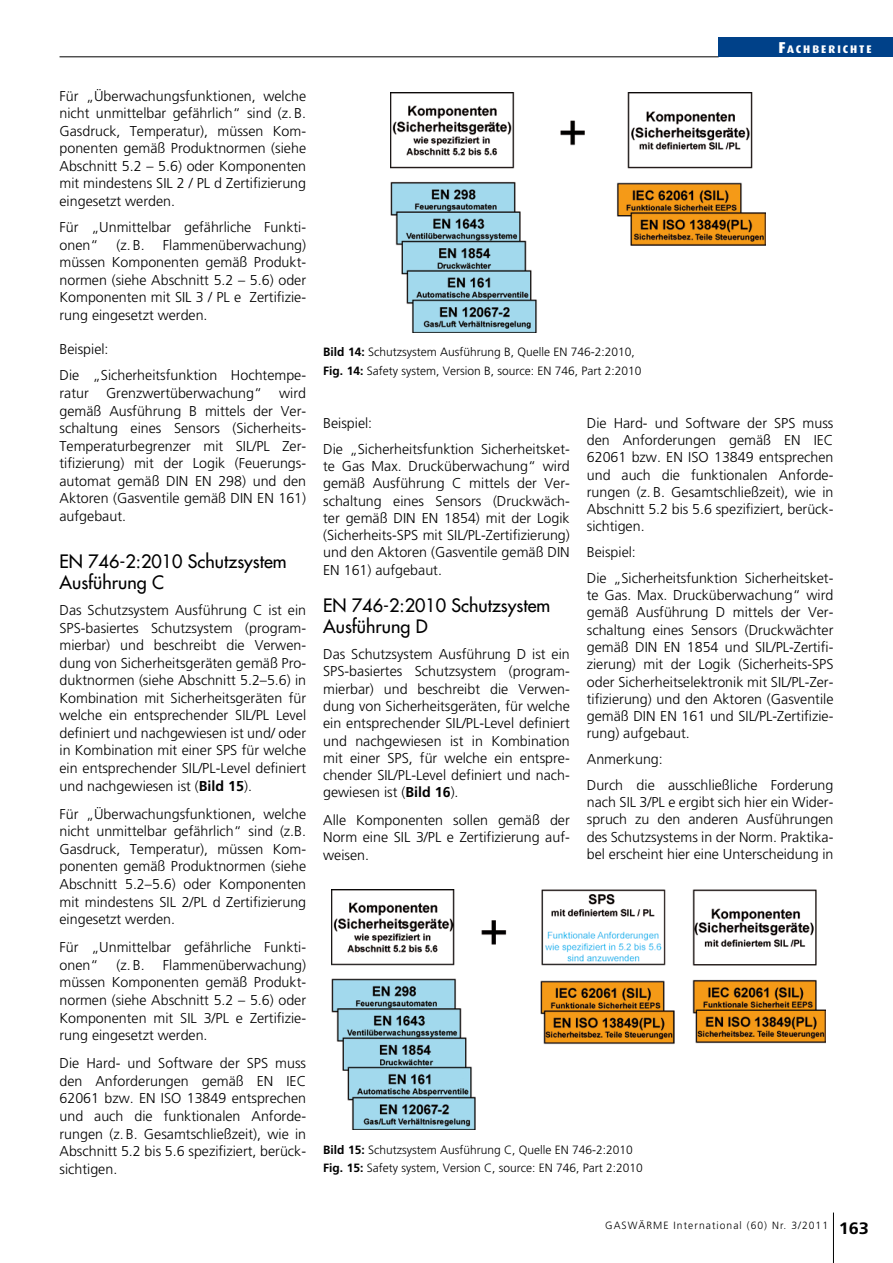
<style>
.page{position:relative;width:893px;height:1263px;background:#fff}
.page>*{position:absolute;margin:0;border:0;box-sizing:border-box;transform-origin:0 0}
.t1{font:18px/21px "Futura";color:#000}
.t2{font:300 14.25px/17.5px "Frutiger";color:#000;text-align:justify}
.t3{font:300 12px/18.5px "Frutiger";color:#000}
.t4{font:800 10.95px "Dax";letter-spacing:.18em;color:#fff}
.t5{font:300 10.5px "Frutiger";letter-spacing:.1em;color:#000}
.s1{font-weight:700}
.s2{font-size:15.75px}
.s3{font-weight:700;font-size:16.5px}
</style>
<div class="page">
<hr style="left:833px;top:1212px;width:1px;height:51px;background:#000">
<hr style="left:60px;top:57px;width:659px;height:1px;background:#000">
<div style="left:719px;top:38px;width:174px;height:19px;background:#004189"></div>
<img style="left:391px;top:92px;width:375px;height:241px">
<img style="left:331px;top:889px;width:494px;height:240px">
<p class="t2" style="left:60px;top:87px;width:248px">Für „Überwachungsfunktionen, welche nicht unmittelbar gefährlich“ sind (z. B.<br>Gasdruck, Temperatur), müssen Kom&shy;ponenten gemäß Produktnormen (siehe Abschnitt 5.2 – 5.6) oder Komponenten mit mindestens SIL 2 / PL d Zertifizierung eingesetzt werden.</p>
<p class="t2" style="left:60px;top:218px;width:248px">Für „Unmittelbar gefährliche Funkti&shy;onen“</p>
<p class="t2" style="left:60px;top:236px;width:248px;text-indent:103px">Flammenüberwachung) müssen Komponenten gemäß Produkt&shy;normen (siehe Abschnitt 5.2 – 5.6) oder Komponenten mit SIL 3 / PL e Zertifizie&shy;rung eingesetzt werden.</p>
<p class="t2" style="left:60px;top:336px;width:248px;line-height:26.1px">Beispiel:<br>Die „Sicherheitsfunktion Hochtempe-</p>
<p class="t2" style="left:60px;top:384px;width:248px">ratur Grenzwertüberwachung“ wird gemäß Ausführung B mittels der Ver&shy;schaltung eines Sensors (Sicherheits-Temperaturbegrenzer mit SIL/PL Zer&shy;tifizierung) mit der Logik (Feuerungs&shy;automat gemäß DIN EN 298) und den Aktoren (Gasventile gemäß DIN EN 161) aufgebaut.</p>
<p class="t1" style="left:60px;top:550px;width:229px">EN 746-2:2010 Schutzsystem<br>Ausführung C</p>
<p class="t2" style="left:60px;top:601px;width:248px">Das Schutzsystem Ausführung C ist ein SPS-basiertes Schutzsystem (program&shy;mierbar) und beschreibt die Verwen&shy;dung von Sicherheitsgeräten gemäß Pro&shy;duktnormen (siehe Abschnitt 5.2–5.6) in Kombination mit Sicherheitsgeräten für welche ein entsprechender SIL/PL Level definiert und nachgewiesen ist und/ oder in Kombination mit einer SPS für welche ein entsprechender SIL/PL-Level definiert und nachgewiesen ist (<span class="s1">Bild 15</span>).</p>
<p class="t2" style="left:60px;top:805px;width:248px">Für „Überwachungsfunktionen, welche nicht unmittelbar gefährlich“ sind (z.B.<br>Gasdruck, Temperatur), müssen Kom&shy;ponenten gemäß Produktnormen (siehe Abschnitt 5.2–5.6) oder Komponenten mit mindestens SIL 2/PL d Zertifizierung eingesetzt werden.</p>
<p class="t2" style="left:60px;top:938px;width:248px">Für „Unmittelbar gefährliche Funkti&shy;onen“</p>
<p class="t2" style="left:116px;top:236px;width:30px">(z. B.</p>
<p class="t2" style="left:60px;top:956px;width:248px;text-indent:103px">Flammenüberwachung) müssen Komponenten gemäß Produkt&shy;normen (siehe Abschnitt 5.2 – 5.6) oder Komponenten mit SIL 3/PL e Zertifizie&shy;rung eingesetzt werden.</p>
<p class="t2" style="left:60px;top:1054px;width:248px">Die Hard- und Software der SPS muss den Anforderungen gemäß EN IEC 62061 bzw. EN ISO 13849 entsprechen und auch die funktionalen Anforde&shy;rungen (z. B. Gesamtschließzeit), wie in Abschnitt 5.2 bis 5.6 spezifiziert, berück&shy;sichtigen.</p>
<p class="t2" style="left:116px;top:956px;width:30px">(z. B.</p>
<p class="t3" style="left:323px;top:343px;width:320px"><span class="s1">Bild 14:</span> Schutzsystem Ausführung B, Quelle EN 746-2:2010,<br><span class="s1">Fig. 14:</span> Safety system, Version B, source: EN 746, Part 2:2010</p>
<p class="t4" style="left:778px;top:43px;width:95px"><span class="s2">F</span>ACHBERICHTE</p>
<p class="t2" style="left:323px;top:410px;width:248px;line-height:25.8px">Beispiel:<br>Die „Sicherheitsfunktion Sicherheitsket-</p>
<p class="t2" style="left:323px;top:457px;width:248px">te Gas Max. Drucküberwachung“ wird gemäß Ausführung C mittels der Ver&shy;schaltung eines Sensors (Druckwäch&shy;ter gemäß DIN EN 1854) mit der Logik (Sicherheits-SPS mit SIL/PL-Zertifizierung) und den Aktoren (Gasventile gemäß DIN EN 161) aufgebaut.</p>
<p class="t1" style="left:323px;top:595px;width:229px">EN 746-2:2010 Schutzsystem<br>Ausführung D</p>
<p class="t2" style="left:323px;top:646px;width:248px">Das Schutzsystem Ausführung D ist ein SPS-basiertes Schutzsystem (program&shy;mierbar) und beschreibt die Verwen&shy;dung von Sicherheitsgeräten, für welche ein entsprechender SIL/PL-Level definiert und nachgewiesen ist in Kombination mit einer SPS, für welche ein entspre&shy;chender SIL/PL-Level definiert und nach&shy;gewiesen ist (<span class="s1">Bild 16</span>).</p>
<p class="t2" style="left:323px;top:811px;width:248px">Alle Komponenten sollen gemäß der Norm eine SIL 3/PL e Zertifizierung auf&shy;weisen.</p>
<p class="t2" style="left:587px;top:414px;width:248px">Die Hard- und Software der SPS muss den Anforderungen gemäß EN IEC 62061 bzw. EN ISO 13849 entsprechen und auch die funktionalen Anforde&shy;rungen (z. B. Gesamtschließzeit), wie in Abschnitt 5.2 bis 5.6 spezifiziert, berück&shy;sichtigen.</p>
<p class="t2" style="left:587px;top:539px;width:248px;line-height:25.8px">Beispiel:<br>Die „Sicherheitsfunktion Sicherheitsket-</p>
<p class="t2" style="left:587px;top:587px;width:248px">te Gas. Max. Drucküberwachung“ wird gemäß Ausführung D mittels der Ver&shy;schaltung eines Sensors (Druckwächter gemäß DIN EN 1854 und SIL/PL-Zertifi&shy;zierung) mit der Logik (Sicherheits-SPS oder Sicherheitselektronik mit SIL/PL-Zer&shy;tifizierung) und den Aktoren (Gasventile gemäß DIN EN 161 und SIL/PL-Zertifizie&shy;rung) aufgebaut.</p>
<p class="t2" style="left:587px;top:746px;width:248px;line-height:25.8px">Anmerkung:<br>Durch die ausschließliche Forderung</p>
<p class="t2" style="left:587px;top:793px;width:248px">nach SIL 3/PL e ergibt sich hier ein Wider&shy;spruch zu den anderen Ausführungen des Schutzsystems in der Norm. Praktika&shy;bel erscheint hier eine Unterscheidung in</p>
<p class="t3" style="left:323px;top:1140px;width:321px"><span class="s1">Bild 15:</span> Schutzsystem Ausführung C, Quelle EN 746-2:2010<br><span class="s1">Fig. 15:</span> Safety system, Version C, source: EN 746, Part 2:2010</p>
<p class="t5" style="left:605px;top:1220px;width:265px">GASWÄRME International (60) Nr. 3/2011 <span class="s3">163</span></p>
</div>
